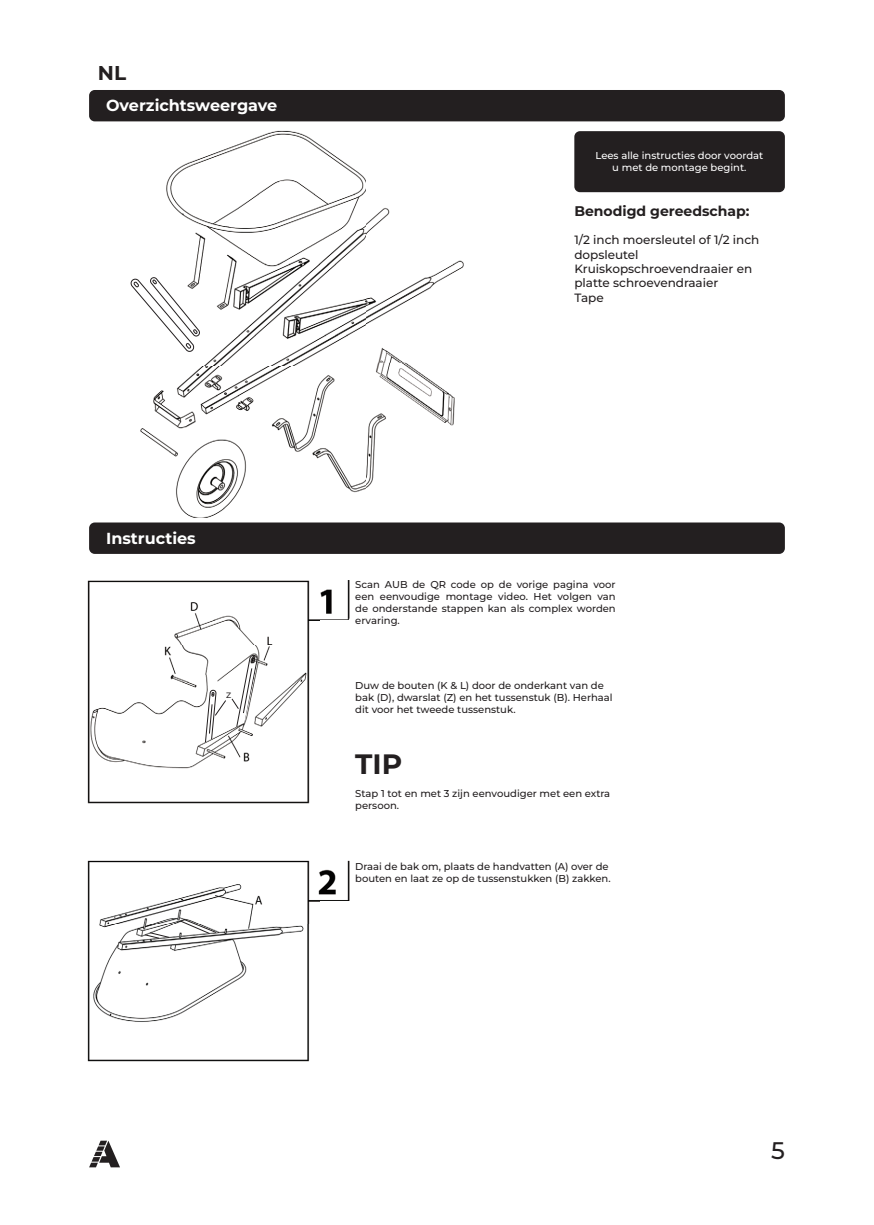
<style>
.page{position:relative;width:874px;height:1225px;background:#fff}
.page>*{position:absolute;margin:0;border:0;box-sizing:border-box;transform-origin:0 0}
.Paragraph_manual_book{font:700 28px "Montserrat";color:#231f20}
.t1{font:500 24px "Montserrat";color:#231f20}
.t2{font:700 20px "Montserrat";color:#231f20}
.Paragraph_manual_book-2{font:700 16px "Montserrat";color:#fff}
.Paragraph_manual_book-3{font:700 14px "Montserrat";color:#231f20}
.Paragraph_manual_book-4{font:500 12px/14.4px "Montserrat";color:#231f20}
.Paragraph_manual_book-5{font:500 10px/12px "Montserrat";color:#231f20;text-align:justify}
.Paragraph_manual_book-6{font:500 10px/12px "Montserrat";color:#fff;text-align:center}
.t3{font:500 7.8px "Montserrat";color:#231f20}
</style>
<div class="page">
<svg style="left:89px;top:1140px;width:31px;height:27px"></svg>
<img style="left:87px;top:119px;width:415px;height:943px">
<div style="left:68px;top:518px;width:732px;height:46px;background:#fff"></div>
<div style="left:320px;top:620px;width:475px;height:191px;background:#fff"></div>
<div style="left:350px;top:577px;width:355px;height:47px;background:#fff"></div>
<div style="left:320px;top:901px;width:475px;height:201px;background:#fff"></div>
<div style="left:350px;top:858px;width:355px;height:47px;background:#fff"></div>
<svg style="left:130px;top:263px;width:70px;height:89px"></svg>
<svg style="left:179px;top:918px;width:38px;height:16px"></svg>
<svg style="left:204px;top:655px;width:53px;height:99px"></svg>
<svg style="left:137px;top:932px;width:33px;height:10px"></svg>
<img style="left:371px;top:339px;width:69px;height:24px">
<img style="left:371px;top:363px;width:88px;height:64px">
<div style="left:89px;top:90px;width:695px;height:31px;background:#231f20;border-radius:6px"></div>
<div style="left:89px;top:522px;width:695px;height:32px;background:#231f20;border-radius:6px"></div>
<div style="left:574px;top:131px;width:210px;height:61px;background:#231f20;border-radius:6px"></div>
<h3 class="t2" style="left:98px;top:59px;width:30px">NL</h3>
<p class="Paragraph_manual_book-2" style="left:106px;top:94px;width:173px">Overzichtsweergave</p>
<p class="Paragraph_manual_book-6" style="left:595px;top:149px;width:169px">Lees alle instructies door voordat u met de montage begint.</p>
<p class="Paragraph_manual_book-3" style="left:574px;top:200px;width:176px">Benodigd gereedschap:</p>
<p class="Paragraph_manual_book-4" style="left:574px;top:232px;width:186px">1/2 inch moersleutel of 1/2 inch dopsleutel</p>
<p class="Paragraph_manual_book-4" style="left:574px;top:261px;width:179px">Kruiskopschroevendraaier en platte schroevendraaier</p>
<p class="Paragraph_manual_book-4" style="left:574px;top:290px;width:31px">Tape</p>
<p class="Paragraph_manual_book-2" style="left:106px;top:526px;width:91px">Instructies</p>
<p class="t3" style="left:226px;top:689px;width:7px">Z</p>
<p class="Paragraph_manual_book-5" style="left:355px;top:578px;width:262px">Scan AUB de QR code op de vorige pagina voor een eenvoudige montage video. Het volgen van de onderstande stappen kan als complex worden ervaring.</p>
<p class="Paragraph_manual_book-5" style="left:355px;top:679px;width:250px">Duw de bouten (K &amp; L) door de onderkant van de</p>
<p class="Paragraph_manual_book-5" style="left:355px;top:691px;width:259px">bak (D), dwarslat (Z) en het tussenstuk (B). Herhaal</p>
<p class="Paragraph_manual_book-5" style="left:355px;top:703px;width:162px">dit voor het tweede tussenstuk.</p>
<p class="Paragraph_manual_book" style="left:355px;top:743px;width:48px">TIP</p>
<p class="Paragraph_manual_book-5" style="left:355px;top:786px;width:256px">Stap 1 tot en met 3 zijn eenvoudiger met een extra</p>
<p class="Paragraph_manual_book-5" style="left:355px;top:798px;width:45px">persoon.</p>
<p class="Paragraph_manual_book-5" style="left:355px;top:860px;width:255px">Draai de bak om, plaats de handvatten (A) over de</p>
<p class="Paragraph_manual_book-5" style="left:355px;top:872px;width:257px">bouten en laat ze op de tussenstukken (B) zakken.</p>
<h2 class="t1" style="left:770px;top:1134px;width:15px">5</h2>
</div>
